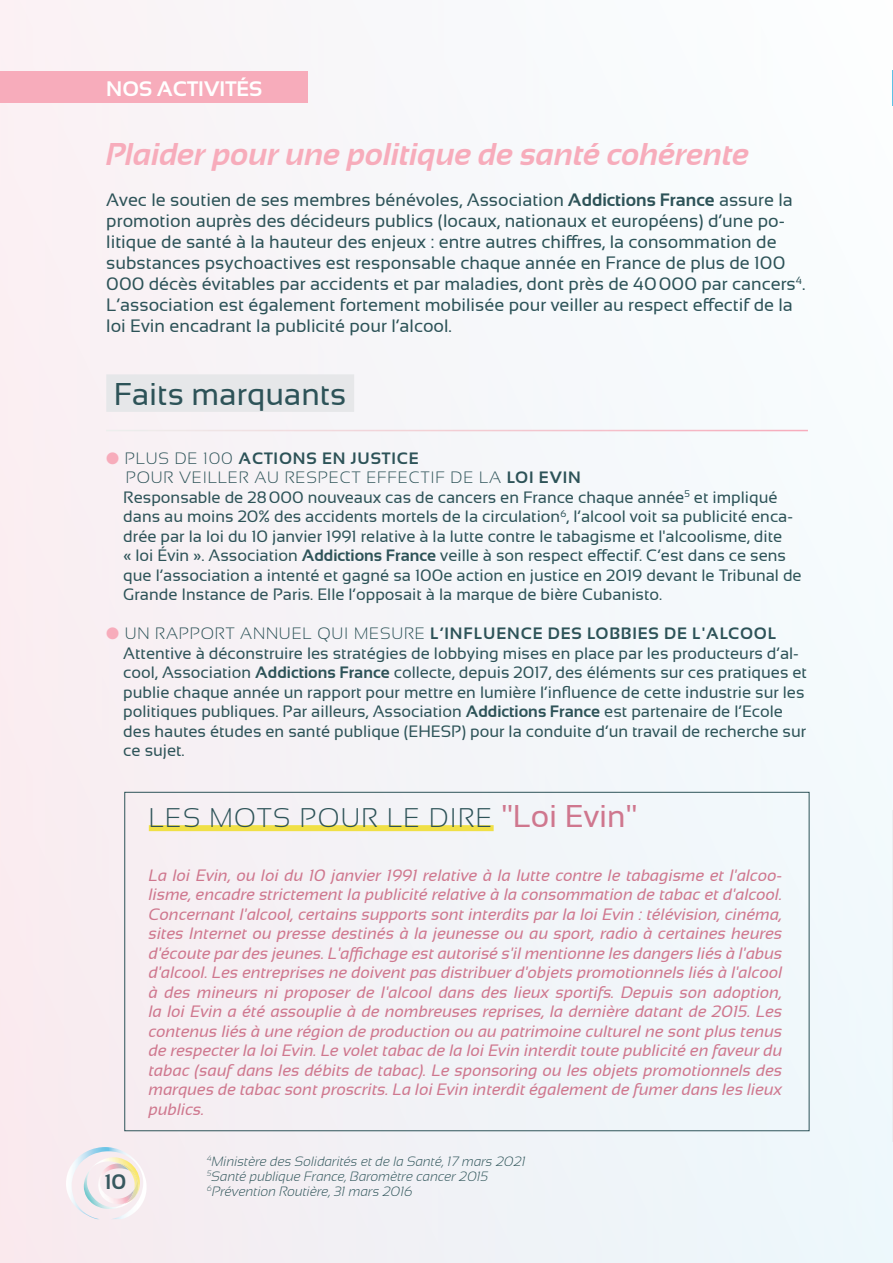
<style>
.page{position:relative;width:893px;height:1263px;background:#f6f5f8}
.page>*{position:absolute;margin:0;border:0;box-sizing:border-box;transform-origin:0 0}
.sous_titre{font:italic 700 31.5px "Sansation";color:#f7acbb}
.sous_titre-2{font:31.5px "Sansation";color:#2d5358}
.sous_titre-3{font:300 27px "Sansation";letter-spacing:.05em;color:#2d5358}
.titre{font:700 21px "Sansation";color:#fff}
.t1{font:700 21px "Sansation";color:#2d5358}
.texte_labeur{font:18px/21px "Sansation";color:#2d5358}
.texte_labeur-2{font:italic 16.5px/19.5px "Sansation";color:#cf778e;text-align:justify}
.texte_labeur-3{font:16.5px/19.5px "Sansation";color:#2d5358}
.Style_de_paragraphe{font:300 16.5px/19.5px "Sansation";letter-spacing:.05em;color:#2d5358}
.Style_de_paragraphe-2{font:700 16.5px "Sansation";letter-spacing:.05em;color:#2d5358}
.note_bas_de_page{font:italic 300 13.5px "Sansation";color:#2d5358}
.s1{font-weight:700}
.s2{color:#f7acbb}
.s3{font-weight:300}
.s4{font-weight:400;font-size:31.5px;color:#cf778e}
</style>
<div class="page">
<div style="left:0;top:71px;width:308px;height:32px;background:#f7acbb"></div>
<div style="left:106px;top:374px;width:248px;height:38px;background:#e6e7e9"></div>
<hr style="left:106px;top:430px;width:702px;height:1px;background:#fff">
<div style="left:149px;top:825px;width:345px;height:6px;background:#f0e046"></div>
<hr style="left:892px;top:810px;width:1px;height:332px;background:#e6e7e9">
<hr style="left:892px;top:70px;width:1px;height:35px;background:#5ec2e5">
<p class="titre" style="left:106px;top:77px;width:157px">NOS ACTIVITÉS</p>
<p class="sous_titre" style="left:106px;top:137px;width:645px">Plaider pour une politique de santé cohérente</p>
<p class="texte_labeur" style="left:106px;top:189px;width:701px">Avec le soutien de ses membres bénévoles, Association <span class="s1">Addictions France</span> assure la promotion auprès des décideurs publics (locaux, nationaux et européens) d’une po&shy;litique de santé à la hauteur des enjeux : entre autres chiffres, la consommation de substances psychoactives est responsable chaque année en France de plus de 100<br>000 décès évitables par accidents et par maladies, dont près de 40000 par cancers<sup>4</sup>.<br>L’association est également fortement mobilisée pour veiller au respect effectif de la loi Evin encadrant la publicité pour l’alcool.</p>
<p class="sous_titre-2" style="left:114px;top:377px;width:234px">Faits marquants</p>
<p class="Style_de_paragraphe" style="left:126px;top:448px;width:457px;text-indent:-19px"><span class="s2">●</span> PLUS DE 100 <span class="s1">ACTIONS EN JUSTICE<br></span>POUR VEILLER AU RESPECT EFFECTIF DE LA <span class="s1">LOI EVIN</span></p>
<p class="texte_labeur-3" style="left:123px;top:487px;width:680px">Responsable de 28000 nouveaux cas de cancers en France chaque année<sup>5</sup> et impliqué dans au moins 20% des accidents mortels de la circulation<sup>6</sup>, l’alcool voit sa publicité enca&shy;drée par la loi du 10 janvier 1991 relative à la lutte contre le tabagisme et l'alcoolisme, dite<br>« loi Évin ». Association <span class="s1">Addictions France</span> veille à son respect effectif. C’est dans ce sens que l’association a intenté et gagné sa 100e action en justice en 2019 devant le Tribunal de Grande Instance de Paris. Elle l’opposait à la marque de bière Cubanisto.</p>
<p class="Style_de_paragraphe-2" style="left:106px;top:624px;width:672px"><span class="s2">●</span> <span class="s3">UN RAPPORT ANNUEL QUI MESURE</span> L’INFLUENCE DES LOBBIES DE L'ALCOOL</p>
<p class="texte_labeur-3" style="left:123px;top:643px;width:685px">Attentive à déconstruire les stratégies de lobbying mises en place par les producteurs d’al&shy;cool, Association <span class="s1">Addictions France</span> collecte, depuis 2017, des éléments sur ces pratiques et publie chaque année un rapport pour mettre en lumière l’influence de cette industrie sur les politiques publiques. Par ailleurs, Association <span class="s1">Addictions France</span> est partenaire de l’Ecole des hautes études en santé publique (EHESP) pour la conduite d’un travail de recherche sur ce sujet.</p>
<p class="sous_titre-3" style="left:149px;top:802px;width:490px">LES MOTS POUR LE DIRE <span class="s4">"Loi Evin"</span></p>
<p class="t1" style="left:104px;top:1170px;width:23px">10</p>
<p class="texte_labeur-2" style="left:149px;top:865px;width:635px">La loi Evin, ou loi du 10 janvier 1991 relative à la lutte contre le tabagisme et l'alcoo&shy;lisme, encadre strictement la publicité relative à la consommation de tabac et d'alcool.<br>Concernant l'alcool, certains supports sont interdits par la loi Evin : télévision, cinéma, sites Internet ou presse destinés à la jeunesse ou au sport, radio à certaines heures d'écoute par des jeunes. L'affichage est autorisé s'il mentionne les dangers liés à l'abus d'alcool. Les entreprises ne doivent pas distribuer d'objets promotionnels liés à l'alcool à des mineurs ni proposer de l'alcool dans des lieux sportifs. Depuis son adoption, la loi Evin a été assouplie à de nombreuses reprises, la dernière datant de 2015. Les contenus liés à une région de production ou au patrimoine culturel ne sont plus tenus de respecter la loi Evin. Le volet tabac de la loi Evin interdit toute publicité en faveur du tabac (sauf dans les débits de tabac). Le sponsoring ou les objets promotionnels des marques de tabac sont proscrits. La loi Evin interdit également de fumer dans les lieux publics.</p>
<p class="note_bas_de_page" style="left:207px;top:1153px;width:320px"><sup>4</sup>Ministère des Solidarités et de la Santé, 17 mars 2021</p>
<p class="note_bas_de_page" style="left:207px;top:1168px;width:283px"><sup>5</sup>Santé publique France, Baromètre cancer 2015</p>
<p class="note_bas_de_page" style="left:207px;top:1183px;width:207px"><sup>6</sup>Prévention Routière, 31 mars 2016</p>
</div>
